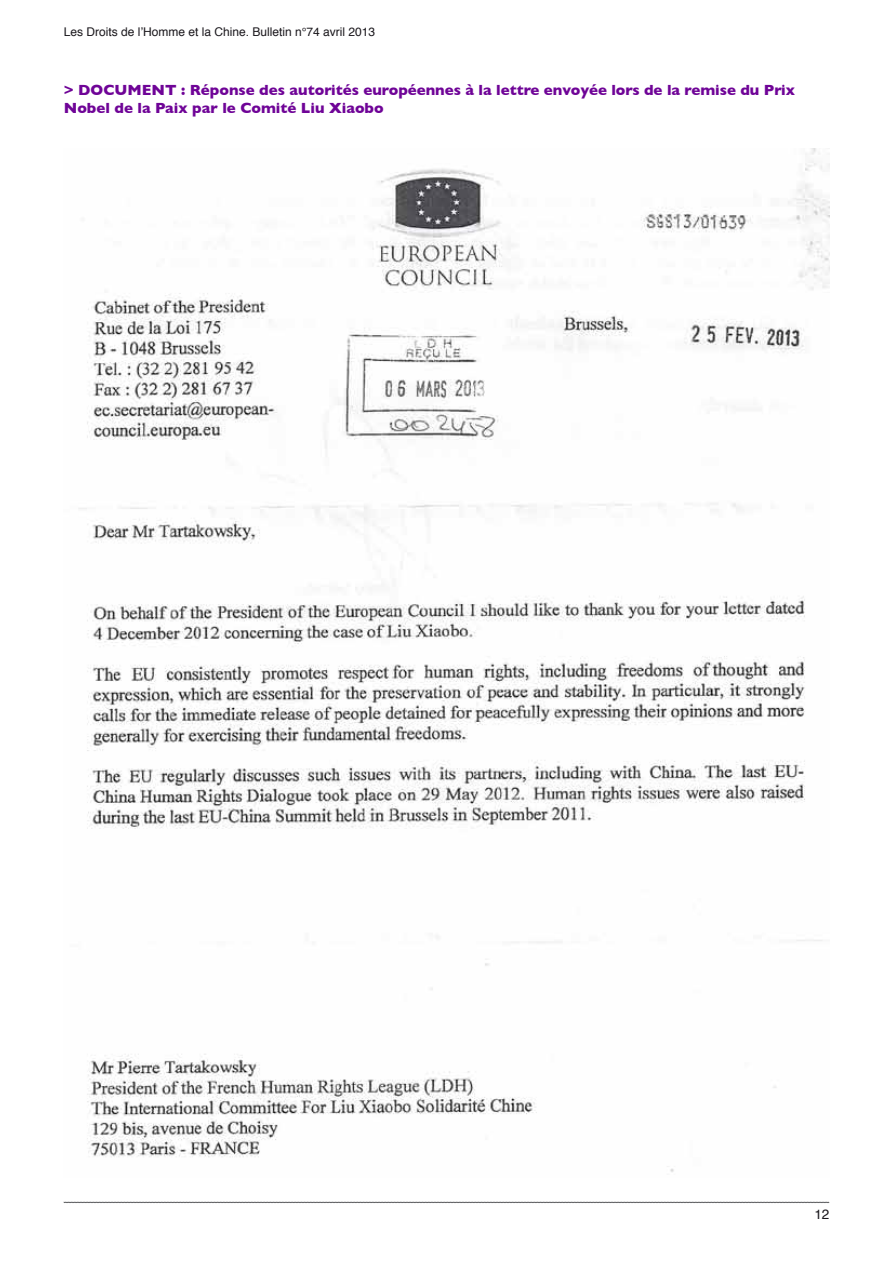
<style>
.page{position:relative;width:893px;height:1263px;background:#fff}
.page>*{position:absolute;margin:0;border:0;box-sizing:border-box;transform-origin:0 0}
.t1{font:700 15px/18px "Gill Sans";color:#6f0497}
.t2{font:13.5px "Helvetica";color:#1a171c}
.t3{font:12px "Helvetica";color:#1a171c}
</style>
<div class="page">
<svg style="left:64px;top:1202px;width:765px;height:1px"></svg>
<img style="left:78px;top:149px;width:751px;height:1023px">
<p class="t3" style="left:64px;top:22px;width:313px">Les Droits de l’Homme et la Chine. Bulletin n°74 avril 2013</p>
<p class="t1" style="left:64px;top:81px;width:733px">&gt; DOCUMENT : Réponse des autorités européennes à la lettre envoyée lors de la remise du Prix<br>Nobel de la Paix par le Comité Liu Xiaobo</p>
<p class="t2" style="left:814px;top:1203px;width:17px">12</p>
</div>
